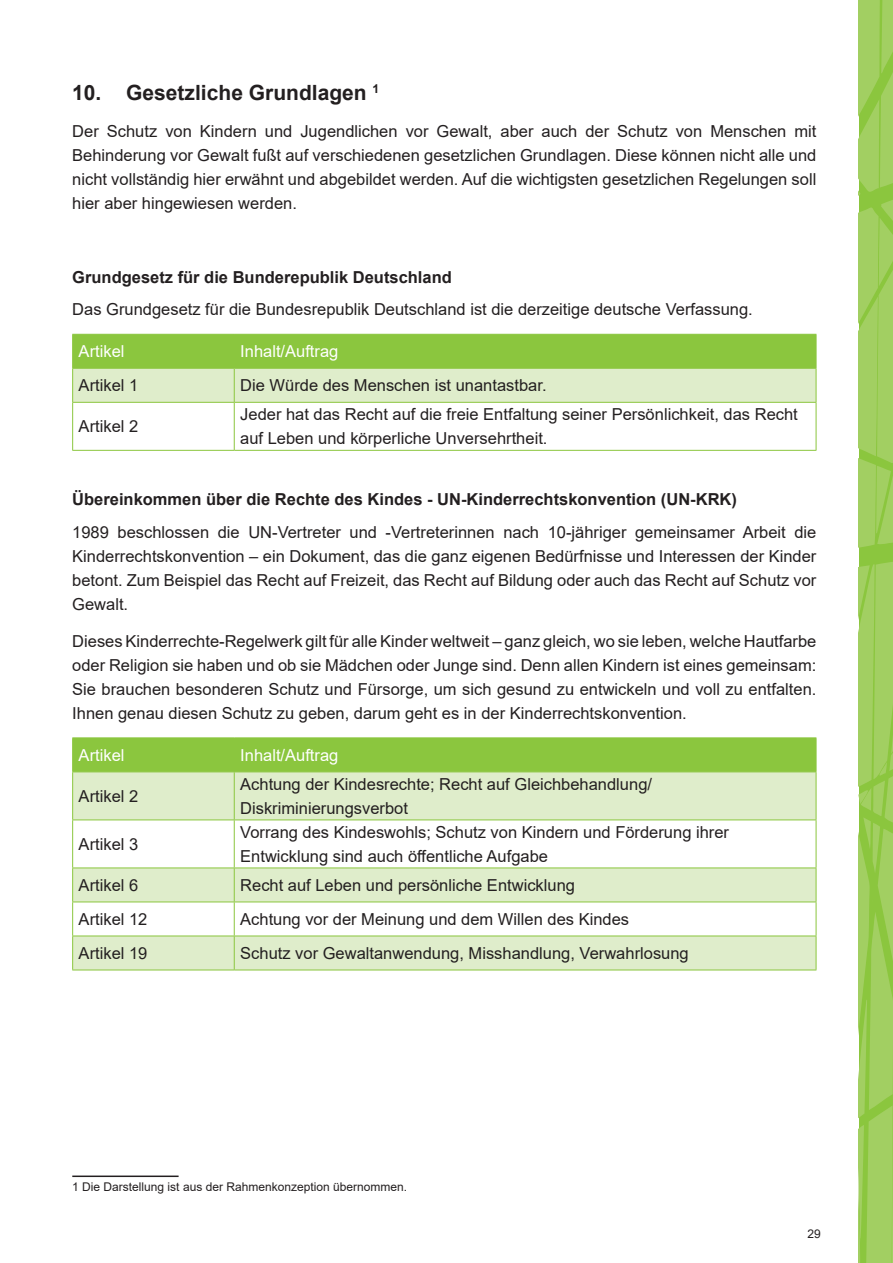
<style>
.page{position:relative;width:893px;height:1263px;background:#fff}
.page>*{position:absolute;margin:0;border:0;box-sizing:border-box;transform-origin:0 0}
.t1{font:700 21px "Arial";color:#231f20}
.t2{font:16.5px/24px "Arial";color:#231f20;text-align:justify}
.t3{font:700 16.5px "Arial";color:#231f20}
.t4{font:16.5px "Arial";color:#fff}
.t5{font:12px "Arial";color:#231f20}
</style>
<div class="page">
<svg style="left:859px;top:561px;width:34px;height:702px;background:#9ccc59"></svg>
<svg style="left:859px;top:0;width:34px;height:551px;background:#9ecd5b"></svg>
<svg style="left:73px;top:335px;width:743px;height:67px;background:#b4d984"></svg>
<hr style="left:72px;top:403px;width:1px;height:47px;background:#8bc63e">
<hr style="left:234px;top:403px;width:1px;height:47px;background:#8bc63e">
<hr style="left:816px;top:403px;width:1px;height:47px;background:#8bc63e">
<hr style="left:72px;top:450px;width:162px;height:1px;background:#8bc63e">
<hr style="left:234px;top:450px;width:582px;height:1px;background:#8bc63e">
<hr style="left:72px;top:369px;width:1px;height:33px;background:#8bc63e">
<hr style="left:234px;top:369px;width:1px;height:33px;background:#8bc63e">
<hr style="left:816px;top:369px;width:1px;height:33px;background:#8bc63e">
<hr style="left:72px;top:402px;width:162px;height:1px;background:#8bc63e">
<hr style="left:234px;top:402px;width:582px;height:1px;background:#8bc63e">
<hr style="left:72px;top:334px;width:162px;height:1px;background:#8bc63e">
<hr style="left:72px;top:335px;width:1px;height:33px;background:#8bc63e">
<hr style="left:234px;top:334px;width:582px;height:1px;background:#8bc63e">
<hr style="left:234px;top:335px;width:1px;height:33px;background:#8bc63e">
<hr style="left:816px;top:335px;width:1px;height:33px;background:#8bc63e">
<hr style="left:72px;top:368px;width:162px;height:1px;background:#8bc63e">
<hr style="left:234px;top:368px;width:582px;height:1px;background:#8bc63e">
<div style="left:73px;top:738px;width:743px;height:33px;background:#8bc63e"></div>
<svg style="left:73px;top:772px;width:743px;height:198px;fill:#dfedcb"></svg>
<hr style="left:72px;top:737px;width:162px;height:1px;background:#8bc63e">
<hr style="left:72px;top:738px;width:1px;height:33px;background:#8bc63e">
<hr style="left:234px;top:737px;width:582px;height:1px;background:#8bc63e">
<hr style="left:234px;top:738px;width:1px;height:33px;background:#8bc63e">
<hr style="left:816px;top:738px;width:1px;height:33px;background:#8bc63e">
<hr style="left:72px;top:771px;width:162px;height:1px;background:#8bc63e">
<hr style="left:72px;top:772px;width:1px;height:47px;background:#8bc63e">
<hr style="left:234px;top:771px;width:582px;height:1px;background:#8bc63e">
<hr style="left:234px;top:772px;width:1px;height:47px;background:#8bc63e">
<hr style="left:816px;top:772px;width:1px;height:47px;background:#8bc63e">
<hr style="left:72px;top:819px;width:162px;height:1px;background:#8bc63e">
<hr style="left:72px;top:820px;width:1px;height:47px;background:#8bc63e">
<hr style="left:234px;top:819px;width:582px;height:1px;background:#8bc63e">
<hr style="left:234px;top:820px;width:1px;height:47px;background:#8bc63e">
<hr style="left:816px;top:820px;width:1px;height:47px;background:#8bc63e">
<hr style="left:72px;top:867px;width:162px;height:1px;background:#8bc63e">
<hr style="left:72px;top:868px;width:1px;height:33px;background:#8bc63e">
<hr style="left:234px;top:867px;width:582px;height:1px;background:#8bc63e">
<hr style="left:234px;top:868px;width:1px;height:33px;background:#8bc63e">
<hr style="left:816px;top:868px;width:1px;height:33px;background:#8bc63e">
<hr style="left:72px;top:901px;width:162px;height:1px;background:#8bc63e">
<hr style="left:72px;top:902px;width:1px;height:33px;background:#8bc63e">
<hr style="left:234px;top:901px;width:582px;height:1px;background:#8bc63e">
<hr style="left:234px;top:902px;width:1px;height:33px;background:#8bc63e">
<hr style="left:816px;top:902px;width:1px;height:33px;background:#8bc63e">
<hr style="left:72px;top:935px;width:162px;height:1px;background:#8bc63e">
<hr style="left:72px;top:936px;width:1px;height:34px;background:#8bc63e">
<hr style="left:234px;top:935px;width:582px;height:1px;background:#8bc63e">
<hr style="left:234px;top:936px;width:1px;height:34px;background:#8bc63e">
<hr style="left:816px;top:936px;width:1px;height:34px;background:#8bc63e">
<hr style="left:72px;top:970px;width:162px;height:1px;background:#8bc63e">
<hr style="left:234px;top:970px;width:582px;height:1px;background:#8bc63e">
<hr style="left:72px;top:1175px;width:107px;height:2px;background:#231f20">
<p class="t1" style="left:72px;top:78px;width:309px">10. Gesetzliche Grundlagen <sup>1</sup></p>
<p class="t2" style="left:72px;top:119px;width:746px">Der Schutz von Kindern und Jugendlichen vor Gewalt, aber auch der Schutz von Menschen mit Behinderung vor Gewalt fußt auf verschiedenen gesetzlichen Grundlagen. Diese können nicht alle und nicht vollständig hier erwähnt und abgebildet werden. Auf die wichtigsten gesetzlichen Regelungen soll hier aber hingewiesen werden.</p>
<p class="t3" style="left:72px;top:265px;width:381px">Grundgesetz für die Bunderepublik Deutschland</p>
<p class="t2" style="left:72px;top:297px;width:682px">Das Grundgesetz für die Bundesrepublik Deutschland ist die derzeitige deutsche Verfassung.</p>
<p class="t4" style="left:79px;top:340px;width:47px">Artikel</p>
<p class="t4" style="left:240px;top:340px;width:100px">Inhalt/Auftrag</p>
<p class="t2" style="left:79px;top:373px;width:61px">Artikel 1</p>
<p class="t2" style="left:240px;top:373px;width:308px">Die Würde des Menschen ist unantastbar.</p>
<p class="t2" style="left:79px;top:414px;width:61px">Artikel 2</p>
<p class="t2" style="left:240px;top:402px;width:559px">Jeder hat das Recht auf die freie Entfaltung seiner Persönlichkeit, das Recht auf Leben und körperliche Unversehrtheit.</p>
<p class="t3" style="left:72px;top:488px;width:666px">Übereinkommen über die Rechte des Kindes - UN-Kinderrechtskonvention (UN-KRK)</p>
<p class="t2" style="left:72px;top:520px;width:746px">1989 beschlossen die UN-Vertreter und -Vertreterinnen nach 10-jähriger gemeinsamer Arbeit die Kinderrechtskonvention – ein Dokument, das die ganz eigenen Bedürfnisse und Interessen der Kinder betont. Zum Beispiel das Recht auf Freizeit, das Recht auf Bildung oder auch das Recht auf Schutz vor Gewalt.</p>
<p class="t2" style="left:72px;top:629px;width:746px">Dieses Kinderrechte-Regelwerk gilt für alle Kinder weltweit – ganz gleich, wo sie leben, welche Hautfarbe oder Religion sie haben und ob sie Mädchen oder Junge sind. Denn allen Kindern ist eines gemeinsam:<br>Sie brauchen besonderen Schutz und Fürsorge, um sich gesund zu entwickeln und voll zu entfalten.<br>Ihnen genau diesen Schutz zu geben, darum geht es in der Kinderrechtskonvention.</p>
<p class="t4" style="left:79px;top:744px;width:47px">Artikel</p>
<p class="t4" style="left:240px;top:744px;width:100px">Inhalt/Auftrag</p>
<p class="t2" style="left:79px;top:784px;width:61px">Artikel 2</p>
<p class="t2" style="left:240px;top:772px;width:413px">Achtung der Kindesrechte; Recht auf Gleichbehandlung/<br>Diskriminierungsverbot</p>
<p class="t2" style="left:79px;top:832px;width:61px">Artikel 3</p>
<p class="t2" style="left:240px;top:820px;width:490px">Vorrang des Kindeswohls; Schutz von Kindern und Förderung ihrer<br>Entwicklung sind auch öffentliche Aufgabe</p>
<p class="t2" style="left:79px;top:873px;width:61px">Artikel 6</p>
<p class="t2" style="left:240px;top:873px;width:336px">Recht auf Leben und persönliche Entwicklung</p>
<p class="t2" style="left:79px;top:907px;width:70px">Artikel 12</p>
<p class="t2" style="left:240px;top:907px;width:390px">Achtung vor der Meinung und dem Willen des Kindes</p>
<p class="t2" style="left:79px;top:941px;width:70px">Artikel 19</p>
<p class="t2" style="left:240px;top:941px;width:450px">Schutz vor Gewaltanwendung, Misshandlung, Verwahrlosung</p>
<p class="t5" style="left:72px;top:1178px;width:336px">1 Die Darstellung ist aus der Rahmenkonzeption übernommen.</p>
<p class="t5" style="left:807px;top:1225px;width:15px">29</p>
</div>
